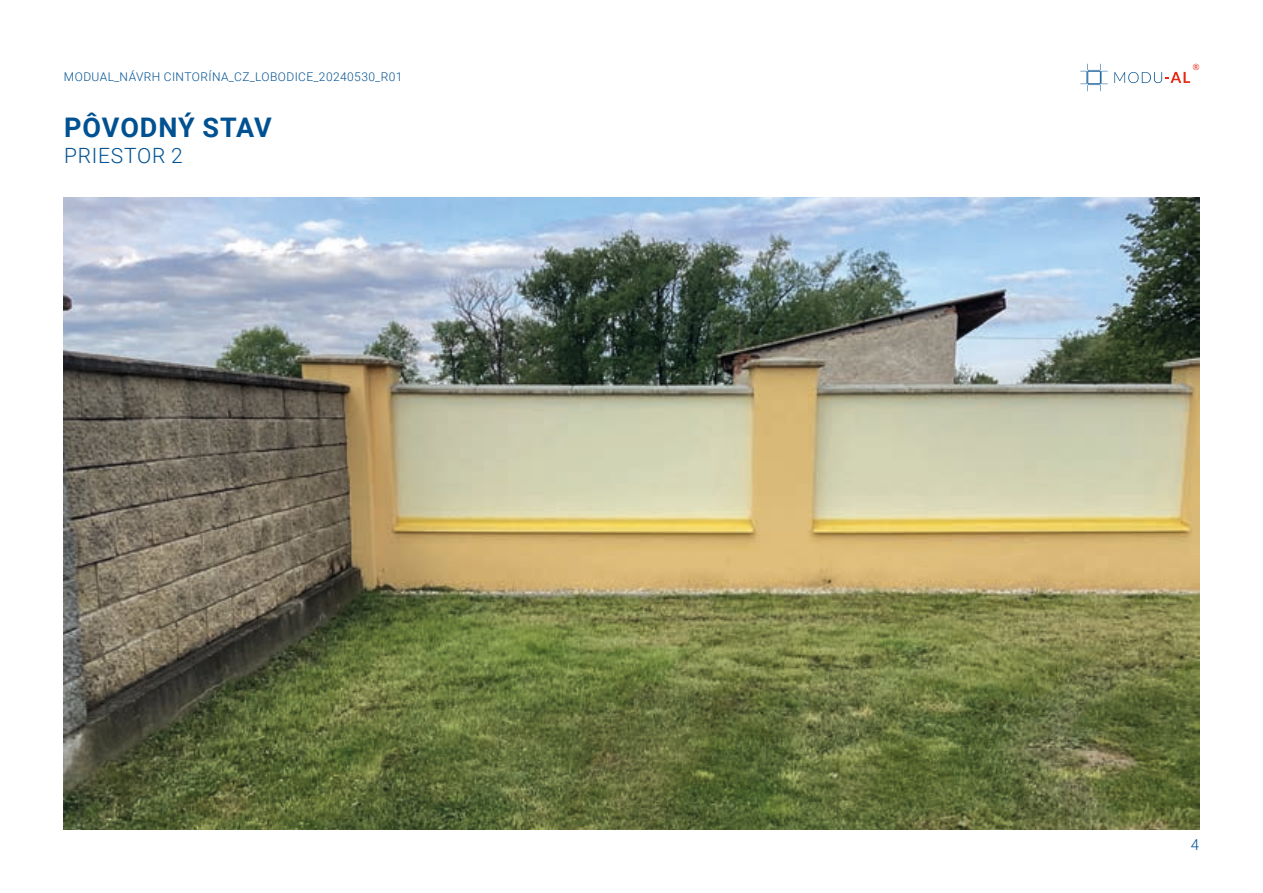
<style>
.page{position:relative;width:1263px;height:893px;background:#fff}
.page>*{position:absolute;margin:0;border:0;box-sizing:border-box;transform-origin:0 0}
.t1{font:700 27px "Roboto";letter-spacing:.03em;color:#005192}
.t2{font:300 21px "Roboto";letter-spacing:.035em;color:#005192}
.t3{font:300 15px "Roboto";color:#005192}
.t4{font:300 12px "Roboto";letter-spacing:.035em;color:#005192}
</style>
<div class="page">
<svg style="left:1114px;top:64px;width:85px;height:19px"></svg>
<svg style="left:1080px;top:64px;width:28px;height:27px"></svg>
<img style="left:64px;top:198px;width:1135px;height:631px">
<p class="t4" style="left:64px;top:68px;width:340px">MODUAL_NÁVRH CINTORÍNA_CZ_LOBODICE_20240530_R01</p>
<p class="t1" style="left:64px;top:109px;width:209px">PÔVODNÝ STAV</p>
<p class="t2" style="left:64px;top:141px;width:120px">PRIESTOR 2</p>
<p class="t3" style="left:1191px;top:834px;width:10px">4</p>
</div>
